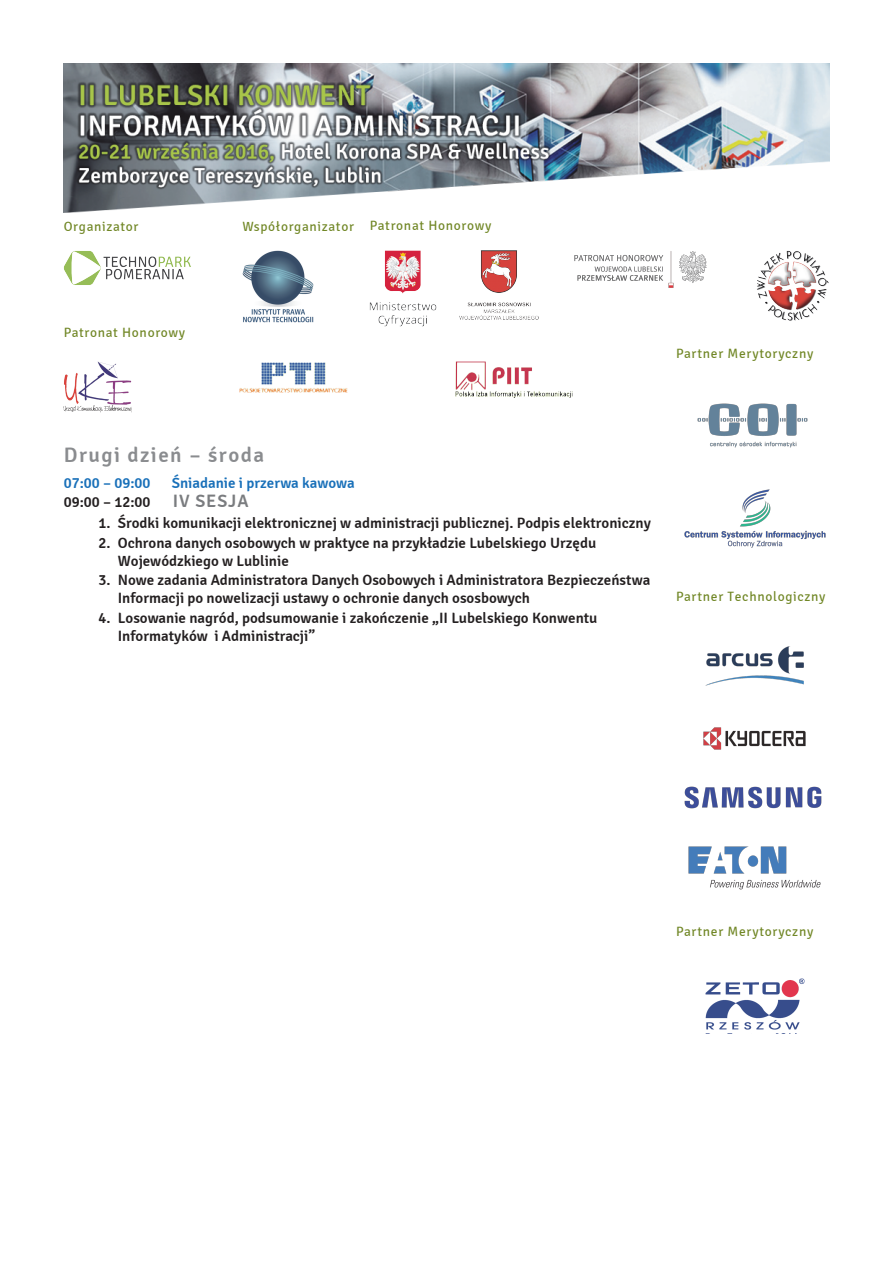
<style>
.page{position:relative;width:893px;height:1263px;background:#fff}
.page>*{position:absolute;margin:0;border:0;box-sizing:border-box;transform-origin:0 0}
.t1{font:600 21px "Signika Negative";letter-spacing:.07em;color:#8a8c8f}
.t2{font:600 15px/18px "Signika Negative";color:#231f20}
.t3{font:600 15px/19.6px "Signika Negative";color:#1970b9}
.t4{font:13.5px "Signika Negative";letter-spacing:.05em;color:#718726}
.s1{color:#231f20}
.s2{font-size:18px;color:#7a7c7f}
</style>
<div class="page">
<img style="left:64px;top:64px;width:765px;height:149px">
<img style="left:64px;top:251px;width:127px;height:34px">
<img style="left:370px;top:251px;width:67px;height:75px">
<img style="left:459px;top:251px;width:80px;height:68px">
<img style="left:706px;top:646px;width:97px;height:40px">
<img style="left:704px;top:727px;width:101px;height:22px">
<img style="left:697px;top:404px;width:110px;height:43px">
<img style="left:757px;top:251px;width:72px;height:70px">
<img style="left:239px;top:362px;width:109px;height:31px">
<img style="left:455px;top:361px;width:117px;height:37px">
<img style="left:242px;top:251px;width:72px;height:72px">
<img style="left:685px;top:489px;width:141px;height:58px">
<img style="left:689px;top:846px;width:132px;height:43px">
<img style="left:685px;top:787px;width:136px;height:22px">
<img style="left:64px;top:361px;width:68px;height:51px">
<img style="left:706px;top:978px;width:99px;height:52px">
<img style="left:574px;top:251px;width:133px;height:37px">
<p class="t4" style="left:64px;top:218px;width:76px">Organizator</p>
<p class="t4" style="left:242px;top:219px;width:113px">Współorganizator</p>
<p class="t4" style="left:370px;top:218px;width:123px">Patronat Honorowy</p>
<p class="t4" style="left:64px;top:325px;width:123px">Patronat Honorowy</p>
<p class="t4" style="left:676px;top:346px;width:139px">Partner Merytoryczny</p>
<h1 class="t1" style="left:64px;top:443px;width:202px">Drugi dzień – środa</h1>
<p class="t3" style="left:64px;top:473px;width:88px">07:00 – 09:00</p>
<p class="t3" style="left:64px;top:473px;width:292px;text-indent:108px">Śniadanie i przerwa kawowa<br><span class="s1">09:00 – 12:00</span> <span class="s2">IV SESJA</span></p>
<p class="t2" style="left:98px;top:515px;width:554px">1. Środki komunikacji elektronicznej w administracji publicznej. Podpis elektroniczny</p>
<p class="t2" style="left:118px;top:534px;width:480px;text-indent:-19px">2. Ochrona danych osobowych w praktyce na przykładzie Lubelskiego Urzędu<br>Wojewódzkiego w Lublinie</p>
<p class="t2" style="left:118px;top:572px;width:534px;text-indent:-19px">3. Nowe zadania Administratora Danych Osobowych i Administratora Bezpieczeństwa<br>Informacji po nowelizacji ustawy o ochronie danych ososbowych</p>
<p class="t2" style="left:118px;top:609px;width:481px;text-indent:-19px">4. Losowanie nagród, podsumowanie i zakończenie „II Lubelskiego Konwentu<br>Informatyków i Administracji”</p>
<p class="t4" style="left:676px;top:589px;width:151px">Partner Technologiczny</p>
<p class="t4" style="left:676px;top:924px;width:139px">Partner Merytoryczny</p>
</div>
